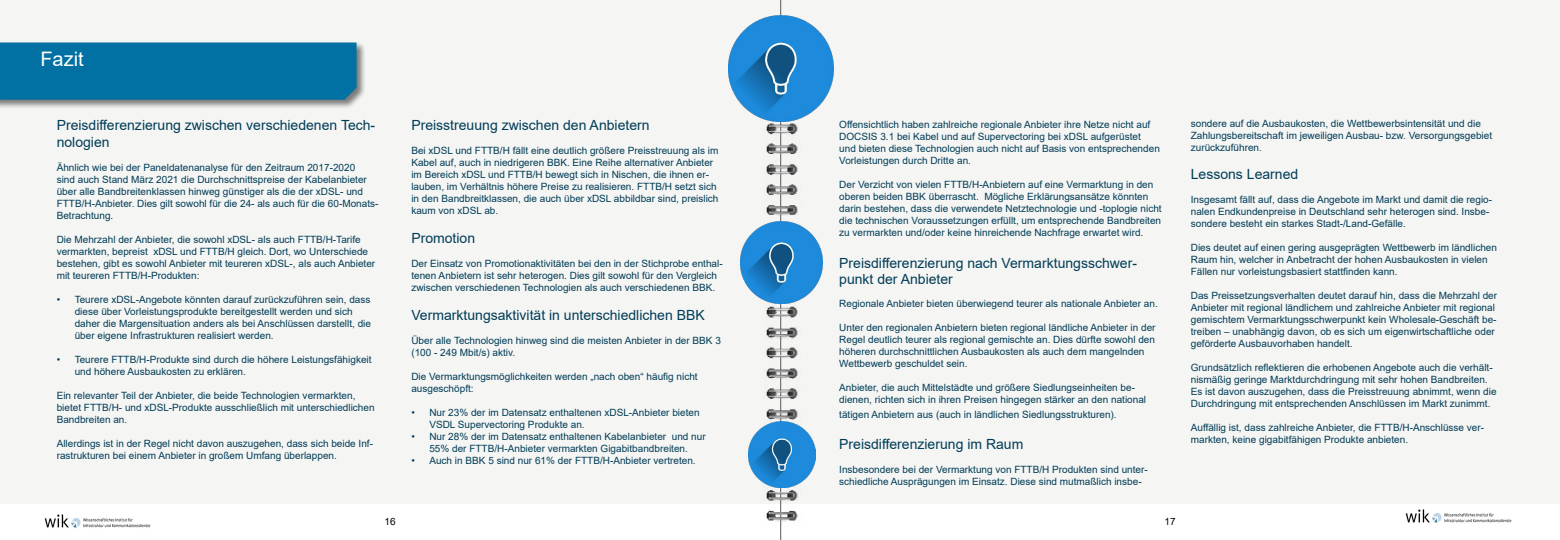
<style>
.page{position:relative;width:1560px;height:540px;background:#fff}
.page>*{position:absolute;margin:0;border:0;box-sizing:border-box;transform-origin:0 0}
.t1{font:20px "Arial";color:#fff}
.t2{font:14px/16.8px "Arial";color:#003c57}
.t3{font:10px/12px "Arial";color:#003c57}
.t4{font:10px "Arial";color:#000}
.s1{font-size:9px}
</style>
<div class="page">
<img style="left:1405px;top:509px;width:107px;height:14px">
<img style="left:44px;top:514px;width:107px;height:14px">
<div style="left:0;top:0;width:1560px;height:504px;background:#f5f5f3"></div>
<div style="left:0;top:41px;width:366px;height:68px;background:#000;opacity:.5"></div>
<div style="left:0;top:43px;width:356px;height:57px;background:#0071a2"></div>
<hr style="left:780px;top:0;width:1px;height:540px;background:#575756">
<img style="left:766px;top:0;width:33px;height:532px">
<img style="left:728px;top:16px;width:106px;height:105px">
<img style="left:740px;top:222px;width:82px;height:82px">
<img style="left:748px;top:421px;width:67px;height:67px">
<p class="t1" style="left:40px;top:45px;width:45px">Fazit</p>
<p class="t2" style="left:57px;top:117px;width:320px">Preisdifferenzierung zwischen verschiedenen Tech&shy;nologien</p>
<p class="t3" style="left:57px;top:161px;width:323px">Ähnlich wie bei der Paneldatenanalyse für den Zeitraum 2017-2020<br>sind auch Stand März 2021 die Durchschnittspreise der Kabelanbieter über alle Bandbreitenklassen hinweg günstiger als die der xDSL- und FTTB/H-Anbieter. Dies gilt sowohl für die 24- als auch für die 60-Monats-Betrachtung.</p>
<p class="t3" style="left:57px;top:233px;width:320px">Die Mehrzahl der Anbieter, die sowohl xDSL- als auch FTTB/H-Tarife vermarkten, bepreist xDSL und FTTB/H gleich. Dort, wo Unterschiede bestehen, gibt es sowohl Anbieter mit teureren xDSL-, als auch Anbieter mit teureren FTTB/H-Produkten:</p>
<p class="t3" style="left:75px;top:293px;width:298px;text-indent:-18px">• Teurere xDSL-Angebote könnten darauf zurückzuführen sein, dass diese über Vorleistungsprodukte bereitgestellt werden und sich daher die Margensituation anders als bei Anschlüssen darstellt, die über eigene Infrastrukturen realisiert werden.</p>
<p class="t3" style="left:75px;top:353px;width:298px;text-indent:-18px">• Teurere FTTB/H-Produkte sind durch die höhere Leistungsfähigkeit und höhere Ausbaukosten zu erklären.</p>
<p class="t3" style="left:57px;top:389px;width:319px">Ein relevanter Teil der Anbieter, die beide Technologien vermarkten, bietet FTTB/H- und xDSL-Produkte ausschließlich mit unterschiedlichen<br>Bandbreiten an.</p>
<p class="t3" style="left:57px;top:437px;width:318px">Allerdings ist in der Regel nicht davon auszugehen, dass sich beide Inf&shy;rastrukturen bei einem Anbieter in großem Umfang überlappen.</p>
<p class="t2" style="left:411px;top:117px;width:240px">Preisstreuung zwischen den Anbietern</p>
<p class="t3" style="left:411px;top:144px;width:309px">Bei xDSL und FTTB/H fällt eine deutlich größere Preisstreuung als im Kabel auf, auch in niedrigeren BBK. Eine Reihe alternativer Anbieter im Bereich xDSL und FTTB/H bewegt sich in Nischen, die ihnen er&shy;lauben, im Verhältnis höhere Preise zu realisieren. FTTB/H setzt sich in den Bandbreitklassen, die auch über xDSL abbildbar sind, preislich kaum von xDSL ab.</p>
<p class="t2" style="left:411px;top:229px;width:65px">Promotion</p>
<p class="t3" style="left:411px;top:257px;width:313px">Der Einsatz von Promotionaktivitäten bei den in der Stichprobe enthal&shy;tenen Anbietern ist sehr heterogen. Dies gilt sowohl für den Vergleich zwischen verschiedenen Technologien als auch verschiedenen BBK.</p>
<p class="t2" style="left:411px;top:306px;width:295px">Vermarktungsaktivität in unterschiedlichen BBK</p>
<p class="t3" style="left:411px;top:334px;width:311px">Über alle Technologien hinweg sind die meisten Anbieter in der BBK 3 (100 - 249 Mbit/s) aktiv.</p>
<p class="t3" style="left:411px;top:370px;width:288px">Die Vermarktungsmöglichkeiten werden „nach oben“ häufig nicht ausgeschöpft:</p>
<p class="t3" style="left:429px;top:406px;width:272px;text-indent:-18px">• Nur 23% der im Datensatz enthaltenen xDSL-Anbieter bieten<br>VSDL Supervectoring Produkte an.</p>
<p class="t3" style="left:411px;top:430px;width:296px;text-align:center">• Nur 28% der im Datensatz enthaltenen Kabelanbieter und nur<br>55% der FTTB/H-Anbieter vermarkten Gigabitbandbreiten.</p>
<p class="t3" style="left:411px;top:454px;width:286px">• Auch in BBK 5 sind nur 61% der FTTB/H-Anbieter vertreten.</p>
<p class="t3" style="left:839px;top:119px;width:322px">Offensichtlich haben zahlreiche regionale Anbieter ihre Netze nicht auf DOCSIS 3.1 bei Kabel und auf Supervectoring bei xDSL aufgerüstet und bieten diese Technologien auch nicht auf Basis von entsprechenden Vorleistungen durch Dritte an.</p>
<p class="t3" style="left:839px;top:179px;width:324px">Der Verzicht von vielen FTTB/H-Anbietern auf eine Vermarktung in den oberen beiden BBK überrascht. Mögliche Erklärungsansätze könnten darin bestehen, dass die verwendete Netztechnologie und -toplogie nicht die technischen Voraussetzungen erfüllt, um entsprechende Bandbreiten zu vermarkten und/oder keine hinreichende Nachfrage erwartet wird.</p>
<p class="t2" style="left:839px;top:254px;width:299px">Preisdifferenzierung nach Vermarktungsschwer&shy;punkt der Anbieter</p>
<p class="t3" style="left:839px;top:298px;width:320px">Regionale Anbieter bieten überwiegend teurer als nationale Anbieter an.</p>
<p class="t3" style="left:839px;top:322px;width:318px">Unter den regionalen Anbietern bieten regional ländliche Anbieter in der Regel deutlich teurer als regional gemischte an. Dies dürfte sowohl den höheren durchschnittlichen Ausbaukosten als auch dem mangelnden Wettbewerb geschuldet sein.</p>
<p class="t3" style="left:839px;top:382px;width:308px">Anbieter, die auch Mittelstädte und größere Siedlungseinheiten be&shy;dienen, richten sich in ihren Preisen hingegen stärker an den national</p>
<p class="t3" style="left:839px;top:408px;width:279px">tätigen Anbietern aus (auch in ländlichen Siedlungsstrukturen).</p>
<p class="t2" style="left:839px;top:435px;width:186px">Preisdifferenzierung im Raum</p>
<p class="t3" style="left:839px;top:463px;width:310px">Insbesondere bei der Vermarktung von FTTB/H Produkten sind unter&shy;schiedliche Ausprägungen im Einsatz. Diese sind mutmaßlich insbe-</p>
<p class="t4" style="left:384px;top:514px;width:13px">16</p>
<p class="t4" style="left:1164px;top:514px;width:13px">17</p>
<p class="t3" style="left:1191px;top:117px;width:303px">sondere auf die Ausbaukosten, die Wettbewerbsintensität und die<br>Zahlungsbereitschaft im jeweiligen Ausbau- bzw. Versorgungsgebiet zurückzuführen<span class="s1">.</span></p>
<p class="t2" style="left:1191px;top:165px;width:109px">Lessons Learned</p>
<p class="t3" style="left:1191px;top:193px;width:303px">Insgesamt fällt auf, dass die Angebote im Markt und damit die regio&shy;nalen Endkundenpreise in Deutschland sehr heterogen sind. Insbe&shy;sondere besteht ein starkes Stadt-/Land-Gefälle.</p>
<p class="t3" style="left:1191px;top:241px;width:308px">Dies deutet auf einen gering ausgeprägten Wettbewerb im ländlichen<br>Raum hin, welcher in Anbetracht der hohen Ausbaukosten in vielen<br>Fällen nur vorleistungsbasiert stattfinden kann.</p>
<p class="t3" style="left:1191px;top:289px;width:308px">Das Preissetzungsverhalten deutet darauf hin, dass die Mehrzahl der Anbieter mit regional ländlichem und zahlreiche Anbieter mit regional gemischtem Vermarktungsschwerpunkt kein Wholesale-Geschäft be&shy;treiben – unabhängig davon, ob es sich um eigenwirtschaftliche oder geförderte Ausbauvorhaben handelt.</p>
<p class="t3" style="left:1191px;top:361px;width:307px">Grundsätzlich reflektieren die erhobenen Angebote auch die verhält&shy;nismäßig geringe Marktdurchdringung mit sehr hohen Bandbreiten.<br>Es ist davon auszugehen, dass die Preisstreuung abnimmt, wenn die Durchdringung mit entsprechenden Anschlüssen im Markt zunimmt.</p>
<p class="t3" style="left:1191px;top:421px;width:295px">Auffällig ist, dass zahlreiche Anbieter, die FTTB/H-Anschlüsse ver&shy;markten, keine gigabitfähigen Produkte anbieten.</p>
</div>
